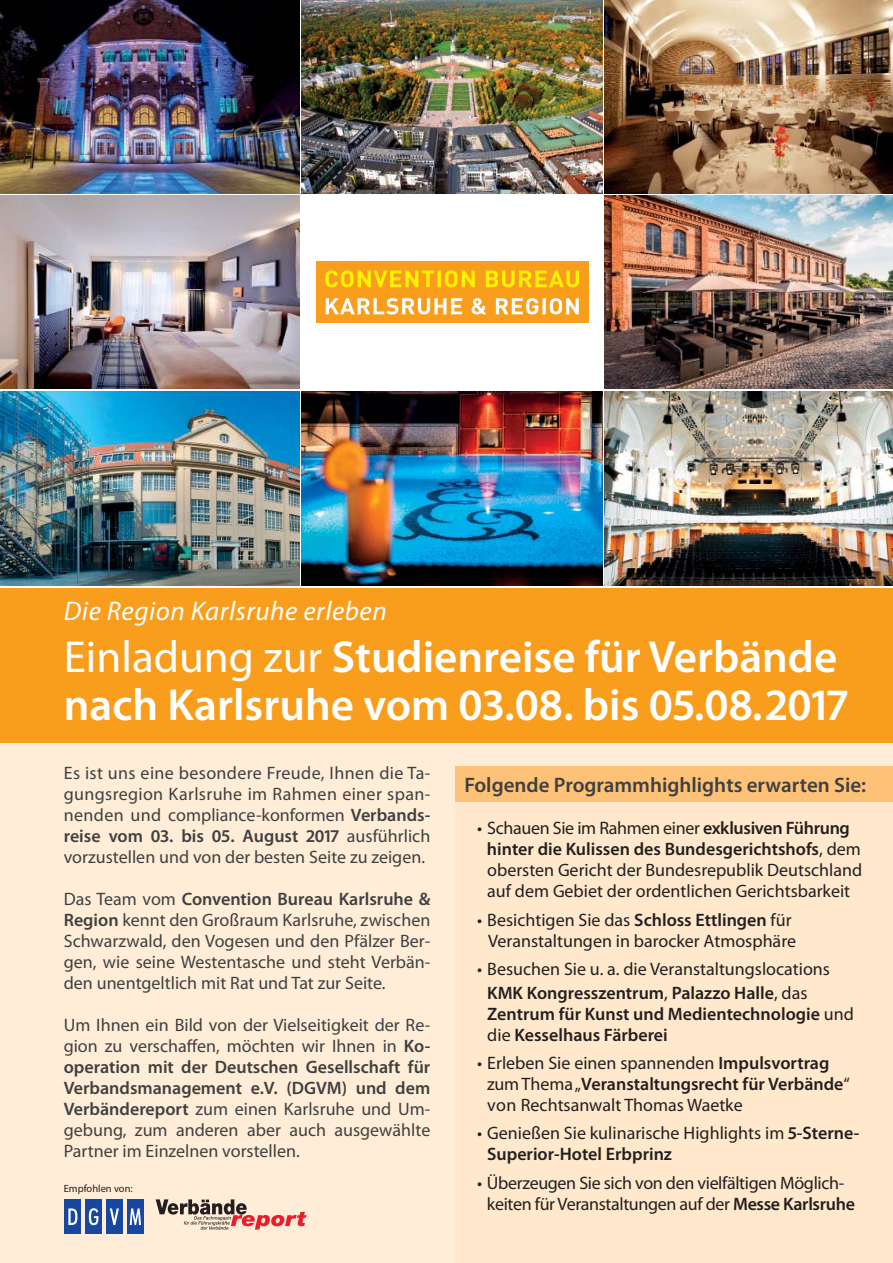
<style>
.page{position:relative;width:893px;height:1263px;background:#ffedd7}
.page>*{position:absolute;margin:0;border:0;box-sizing:border-box;transform-origin:0 0}
.t1{font:600 45px/48px "Myriad Pro";color:#fff}
.t2{font:italic 27px "Myriad Pro";letter-spacing:.02em;color:#fff}
.t3{font:600 21px "Myriad Pro";color:#404041}
.t4{font:18px/21px "Myriad Pro";color:#404041;text-align:justify}
.t5{font:18px/21px "Myriad Pro";color:#231f20}
.t6{font:18px/21px "Myriad Pro";letter-spacing:-.02em;color:#231f20;text-align:center}
.t7{font:600 18px/21px "Myriad Pro";color:#231f20}
.t8{font:10.5px "Myriad Pro";color:#231f20}
.s1{font-weight:400}
.s2{font-weight:600}
</style>
<div class="page">
<div style="left:0;top:0;width:893px;height:590px;background:#fff"></div>
<img style="left:0;top:0;width:300px;height:194px">
<img style="left:604px;top:0;width:289px;height:194px">
<img style="left:302px;top:0;width:300px;height:194px">
<img style="left:0;top:196px;width:300px;height:193px">
<img style="left:0;top:392px;width:300px;height:193px">
<img style="left:604px;top:196px;width:289px;height:193px">
<img style="left:604px;top:392px;width:289px;height:193px">
<div style="left:316px;top:261px;width:272px;height:62px;background:#f99d1c"></div>
<svg style="left:326px;top:298px;width:253px;height:16px"></svg>
<svg style="left:325px;top:270px;width:254px;height:17px"></svg>
<img style="left:302px;top:392px;width:300px;height:193px">
<div style="left:456px;top:767px;width:437px;height:496px;background:#ffe8cb"></div>
<div style="left:0;top:588px;width:893px;height:154px;background:#f99d1c"></div>
<div style="left:456px;top:766px;width:437px;height:36px;background:#fdc177"></div>
<svg style="left:156px;top:1199px;width:151px;height:30px"></svg>
<div style="left:64px;top:1199px;width:17px;height:35px;background:#17479e"></div>
<svg style="left:68px;top:1208px;width:9px;height:17px"></svg>
<div style="left:85px;top:1199px;width:17px;height:35px;background:#17479e"></div>
<svg style="left:89px;top:1208px;width:9px;height:17px"></svg>
<div style="left:106px;top:1199px;width:17px;height:35px;background:#17479e"></div>
<svg style="left:110px;top:1208px;width:9px;height:17px"></svg>
<div style="left:127px;top:1199px;width:17px;height:35px;background:#17479e"></div>
<svg style="left:130px;top:1208px;width:11px;height:17px"></svg>
<h2 class="t2" style="left:64px;top:601px;width:324px">Die Region Karlsruhe erleben</h2>
<h1 class="t1" style="left:64px;top:638px;width:785px"><span class="s1">Einladung zur</span> Studienreise für Verbände nach Karlsruhe vom 03.08. bis 05.08.2017</h1>
<p class="t4" style="left:64px;top:765px;width:368px">Es ist uns eine besondere Freude, Ihnen die Ta&shy;gungsregion Karlsruhe im Rahmen einer span&shy;nenden und compliance-konformen <span class="s2">Verbands&shy;reise vom 03. bis 05. August 2017</span> ausführlich vorzustellen und von der besten Seite zu zeigen.</p>
<p class="t4" style="left:64px;top:891px;width:368px">Das Team vom <span class="s2">Convention Bureau Karlsruhe &amp; Region</span> kennt den Großraum Karlsruhe, zwischen Schwarzwald, den Vogesen und den Pfälzer Ber&shy;gen, wie seine Westentasche und steht Verbän&shy;den unentgeltlich mit Rat und Tat zur Seite.</p>
<p class="t4" style="left:64px;top:1017px;width:368px">Um Ihnen ein Bild von der Vielseitigkeit der Re&shy;gion zu verschaffen, möchten wir Ihnen in <span class="s2">Ko&shy;operation mit der Deutschen Gesellschaft für Verbandsmanagement e.V. (DGVM) und dem Verbändereport</span> zum einen Karlsruhe und Um&shy;gebung, zum anderen aber auch ausgewählte Partner im Einzelnen vorstellen.</p>
<p class="t8" style="left:64px;top:1185px;width:70px">Empfohlen von:</p>
<p class="t3" style="left:464px;top:777px;width:403px">Folgende Programmhighlights erwarten Sie:</p>
<p class="t5" style="left:487px;top:819px;width:377px;text-indent:-10px">• Schauen Sie im Rahmen einer <span class="s2">exklusiven Führung hinter die Kulissen des Bundesgerichtshofs</span>, dem obersten Gericht der Bundesrepublik Deutschland auf dem Gebiet der ordentlichen Gerichtsbarkeit</p>
<p class="t5" style="left:477px;top:911px;width:320px;text-align:right">• Besichtigen Sie das <span class="s2">Schloss Ettlingen</span> für<br>Veranstaltungen in barocker Atmosphäre</p>
<p class="t5" style="left:487px;top:958px;width:344px;line-height:24px;text-indent:-10px">• Besuchen Sie u. a. die Veranstaltungslocations<br><span class="s2">KMK Kongresszentrum</span>, <span class="s2">Palazzo Halle</span>, das</p>
<p class="t7" style="left:487px;top:1005px;width:368px">Zentrum für Kunst und Medientechnologie <span class="s1">und die</span> Kesselhaus Färberei</p>
<p class="t5" style="left:487px;top:1054px;width:364px;text-indent:-10px">• Erleben Sie einen spannenden <span class="s2">Impulsvortrag </span>zum Thema „<span class="s2">Veranstaltungsrecht für Verbände</span>“ von Rechtsanwalt Thomas Waetke</p>
<p class="t5" style="left:487px;top:1124px;width:374px;text-indent:-10px">• Genießen Sie kulinarische Highlights im <span class="s2">5-Sterne-<br>Superior-Hotel Erbprinz</span></p>
<p class="t6" style="left:477px;top:1174px;width:379px">• Überzeugen Sie sich von den vielfältigen Möglich&shy;keiten für Veranstaltungen auf der <span class="s2">Messe Karlsruhe</span></p>
</div>
